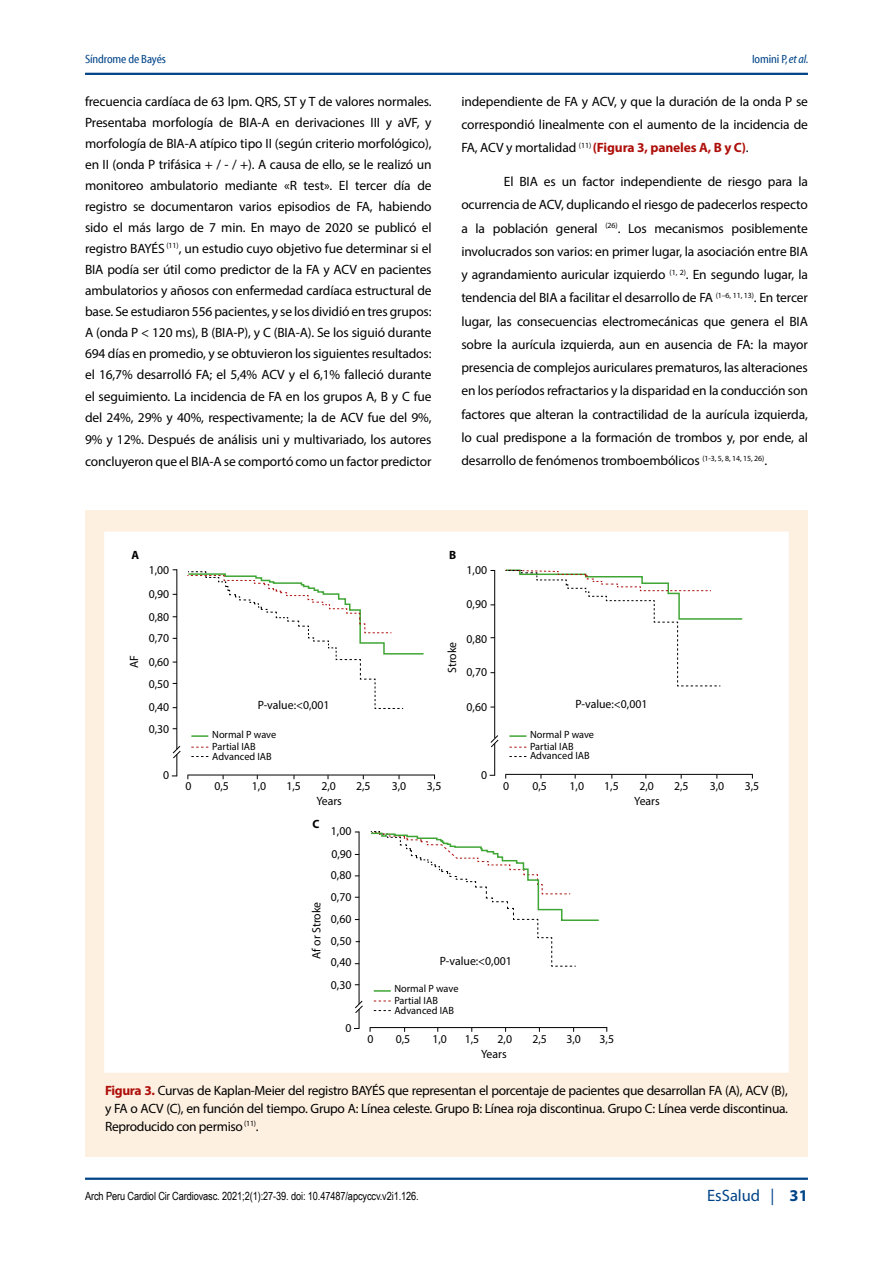
<style>
.page{position:relative;width:893px;height:1263px;background:#fff}
.page>*{position:absolute;margin:0;border:0;box-sizing:border-box;transform-origin:0 0}
.t1{font:16.5px "Myriad Pro";color:#048}
.t2{font:700 16.5px "Myriad Pro";color:#048}
.t3{font:13.5px/21.1px "Myriad Pro";letter-spacing:-.01em;color:#000;text-align:justify}
.t4{font:12px/14.9px "Myriad Pro";color:#000}
.t5{font:12px "Myriad Cn Web";letter-spacing:-.01em;color:#048}
.t6{font:700 12px "Myriad Pro";color:#000}
.t7{font:11.25px "Arial Narrow";letter-spacing:-.01em;color:#000}
.t8{font:10.5px/11.7px "Myriad Pro";color:#000}
.s1{font-family:"Myriad Cn It Web"}
.s2{font-weight:700;color:#ae0f0a}
</style>
<div class="page">
<hr style="left:85px;top:73px;width:723px;height:2px;background:#048">
<hr style="left:85px;top:1177px;width:723px;height:3px;background:#048">
<div style="left:85px;top:510px;width:723px;height:647px;background:#fdf0e1"></div>
<div style="left:104px;top:531px;width:685px;height:542px;background:#fff"></div>
<hr style="left:176px;top:569px;width:1px;height:180px;background:#000">
<svg style="left:172px;top:745px;width:9px;height:31px"></svg>
<hr style="left:188px;top:775px;width:247px;height:1px;background:#000">
<svg style="left:187px;top:571px;width:237px;height:138px"></svg>
<svg style="left:191px;top:735px;width:17px;height:2px"></svg>
<svg style="left:191px;top:756px;width:17px;height:1px"></svg>
<hr style="left:494px;top:570px;width:1px;height:168px;background:#000">
<hr style="left:494px;top:743px;width:1px;height:33px;background:#000">
<svg style="left:490px;top:734px;width:9px;height:14px"></svg>
<hr style="left:505px;top:774px;width:248px;height:1px;background:#000">
<svg style="left:509px;top:735px;width:17px;height:2px"></svg>
<hr style="left:359px;top:831px;width:1px;height:173px;background:#000">
<svg style="left:354px;top:1000px;width:9px;height:29px"></svg>
<hr style="left:370px;top:1027px;width:237px;height:1px;background:#000">
<svg style="left:374px;top:990px;width:17px;height:2px"></svg>
<svg style="left:374px;top:1000px;width:17px;height:1px"></svg>
<svg style="left:374px;top:1010px;width:17px;height:1px"></svg>
<svg style="left:370px;top:831px;width:229px;height:136px"></svg>
<svg style="left:505px;top:569px;width:238px;height:118px"></svg>
<p class="t5" style="left:85px;top:53px;width:82px">Síndrome de Bayés</p>
<p class="t5" style="left:752px;top:53px;width:58px">Iomini P, <span class="s1">et al.</span></p>
<p class="t3" style="left:85px;top:90px;width:348px">frecuencia cardíaca de 63 lpm. QRS, ST y T de valores normales.<br>Presentaba morfología de BIA-A en derivaciones III y aVF, y morfología de BIA-A atípico tipo II (según criterio morfológico), en II (onda P trifásica + / - / +). A causa de ello, se le realizó un monitoreo ambulatorio mediante «R test». El tercer día de registro se documentaron varios episodios de FA, habiendo sido el más largo de 7 min. En mayo de 2020 se publicó el registro BAYÉS <sup>(11)</sup>, un estudio cuyo objetivo fue determinar si el BIA podía ser útil como predictor de la FA y ACV en pacientes ambulatorios y añosos con enfermedad cardíaca estructural de base. Se estudiaron 556 pacientes, y se los dividió en tres grupos:<br>A (onda P &lt; 120 ms), B (BIA-P), y C (BIA-A). Se los siguió durante 694 días en promedio, y se obtuvieron los siguientes resultados: el 16,7% desarrolló FA; el 5,4% ACV y el 6,1% falleció durante el seguimiento. La incidencia de FA en los grupos A, B y C fue del 24%, 29% y 40%, respectivamente; la de ACV fue del 9%, 9% y 12%. Después de análisis uni y multivariado, los autores concluyeron que el BIA-A se comportó como un factor predictor</p>
<p class="t3" style="left:461px;top:89px;width:348px;line-height:23.2px">independiente de FA y ACV, y que la duración de la onda P se correspondió linealmente con el aumento de la incidencia de FA, ACV y mortalidad <sup>(11)</sup> <span class="s2">(Figura 3, paneles A, B y C)</span>.</p>
<p class="t3" style="left:461px;top:170px;width:348px;line-height:23.2px;text-indent:43px">El BIA es un factor independiente de riesgo para la ocurrencia de ACV, duplicando el riesgo de padecerlos respecto a la población general <sup>(26)</sup>. Los mecanismos posiblemente involucrados son varios: en primer lugar, la asociación entre BIA y agrandamiento auricular izquierdo <sup>(1,</sup> <sup>2)</sup>. En segundo lugar, la tendencia del BIA a facilitar el desarrollo de FA <sup>(1–6,</sup> <sup>11,</sup> <sup>13)</sup>. En tercer lugar, las consecuencias electromecánicas que genera el BIA sobre la aurícula izquierda, aun en ausencia de FA: la mayor presencia de complejos auriculares prematuros, las alteraciones en los períodos refractarios y la disparidad en la conducción son factores que alteran la contractilidad de la aurícula izquierda, lo cual predispone a la formación de trombos y, por ende, al desarrollo de fenómenos tromboembólicos <sup>(1-3,</sup> <sup>5,</sup> <sup>8,</sup> <sup>14,</sup> <sup>15,</sup> <sup>26)</sup>.</p>
<p class="t6" style="left:131px;top:547px;width:9px">A</p>
<p class="t4" style="left:127px;top:668px;width:14px;rotate:-90deg">AF</p>
<p class="t4" style="left:149px;top:562px;width:22px">1,00</p>
<p class="t4" style="left:149px;top:582px;width:22px;line-height:23px">0,90<br>0,80</p>
<p class="t4" style="left:149px;top:626px;width:22px;line-height:23.5px">0,70<br>0,60</p>
<p class="t4" style="left:149px;top:672px;width:22px;line-height:22.8px;text-align:justify">0,50<br>0,40<br>0,30</p>
<p class="t4" style="left:163px;top:768px;width:8px">0</p>
<p class="t4" style="left:185px;top:779px;width:8px">0</p>
<p class="t6" style="left:449px;top:547px;width:9px">B</p>
<p class="t4" style="left:258px;top:697px;width:73px">P-value:&lt;0,001</p>
<p class="t8" style="left:212px;top:729px;width:66px">Normal P wave<br>Partial IAB</p>
<p class="t8" style="left:212px;top:750px;width:61px">Advanced IAB</p>
<p class="t4" style="left:444px;top:673px;width:33px;rotate:-90deg">Stroke</p>
<p class="t4" style="left:215px;top:779px;width:16px">0,5</p>
<p class="t4" style="left:252px;top:779px;width:16px">1,0</p>
<p class="t4" style="left:286px;top:779px;width:16px">1,5</p>
<p class="t4" style="left:316px;top:779px;width:27px;text-align:center">2,0<br>Years</p>
<p class="t4" style="left:356px;top:779px;width:16px">2,5</p>
<p class="t4" style="left:392px;top:779px;width:16px">3,0</p>
<p class="t4" style="left:427px;top:779px;width:16px">3,5</p>
<p class="t6" style="left:313px;top:816px;width:8px">C</p>
<p class="t4" style="left:331px;top:824px;width:22px">1,00</p>
<p class="t4" style="left:467px;top:562px;width:22px">1,00</p>
<p class="t4" style="left:467px;top:596px;width:22px">0,90</p>
<p class="t4" style="left:467px;top:632px;width:22px">0,80</p>
<p class="t4" style="left:467px;top:665px;width:22px">0,70</p>
<p class="t4" style="left:467px;top:699px;width:22px">0,60</p>
<p class="t4" style="left:481px;top:767px;width:8px">0</p>
<p class="t4" style="left:503px;top:778px;width:8px">0</p>
<p class="t4" style="left:309px;top:959px;width:59px;rotate:-90deg">Af or Stroke</p>
<p class="t4" style="left:331px;top:844px;width:22px;line-height:20.7px">0,90<br>0,80</p>
<p class="t4" style="left:331px;top:886px;width:22px;line-height:21.6px;text-align:justify">0,70<br>0,60<br>0,50<br>0,40</p>
<p class="t4" style="left:331px;top:977px;width:22px">0,30</p>
<p class="t4" style="left:345px;top:1020px;width:8px">0</p>
<p class="t4" style="left:440px;top:953px;width:73px">P-value:&lt;0,001</p>
<p class="t8" style="left:394px;top:982px;width:66px">Normal P wave<br>Partial IAB</p>
<p class="t8" style="left:394px;top:1004px;width:61px">Advanced IAB</p>
<p class="t4" style="left:576px;top:696px;width:73px">P-value:&lt;0,001</p>
<p class="t8" style="left:530px;top:728px;width:66px">Normal P wave<br>Partial IAB</p>
<p class="t8" style="left:530px;top:749px;width:61px">Advanced IAB</p>
<p class="t4" style="left:532px;top:778px;width:16px">0,5</p>
<p class="t4" style="left:570px;top:778px;width:16px">1,0</p>
<p class="t4" style="left:604px;top:778px;width:16px">1,5</p>
<p class="t4" style="left:634px;top:778px;width:27px;text-align:center">2,0<br>Years</p>
<p class="t4" style="left:674px;top:778px;width:16px">2,5</p>
<p class="t4" style="left:710px;top:778px;width:16px">3,0</p>
<p class="t4" style="left:745px;top:778px;width:16px">3,5</p>
<p class="t4" style="left:367px;top:1031px;width:8px">0</p>
<p class="t4" style="left:396px;top:1031px;width:16px">0,5</p>
<p class="t4" style="left:432px;top:1031px;width:16px">1,0</p>
<p class="t4" style="left:465px;top:1031px;width:16px">1,5</p>
<p class="t4" style="left:481px;top:1031px;width:32px;text-indent:16px">2,0<br>Years</p>
<p class="t4" style="left:532px;top:1031px;width:16px">2,5</p>
<p class="t4" style="left:566px;top:1031px;width:16px">3,0</p>
<p class="t4" style="left:600px;top:1031px;width:16px">3,5</p>
<p class="t3" style="left:105px;top:1081px;width:684px;line-height:18px"><span class="s2">Figura 3.</span> Curvas de Kaplan-Meier del registro BAYÉS que representan el porcentaje de pacientes que desarrollan FA (A), ACV (B), y FA o ACV (C), en función del tiempo. Grupo A: Línea celeste. Grupo B: Línea roja discontinua. Grupo C: Línea verde discontinua.<br>Reproducido con permiso <sup>(11)</sup>.</p>
<p class="t1" style="left:707px;top:1185px;width:69px">EsSalud |</p>
<p class="t7" style="left:85px;top:1188px;width:335px">Arch Peru Cardiol Cir Cardiovasc. 2021;2(1):27-39. doi: 10.47487/apcyccv.v2i1.126.</p>
<p class="t2" style="left:790px;top:1184px;width:20px">31</p>
</div>
